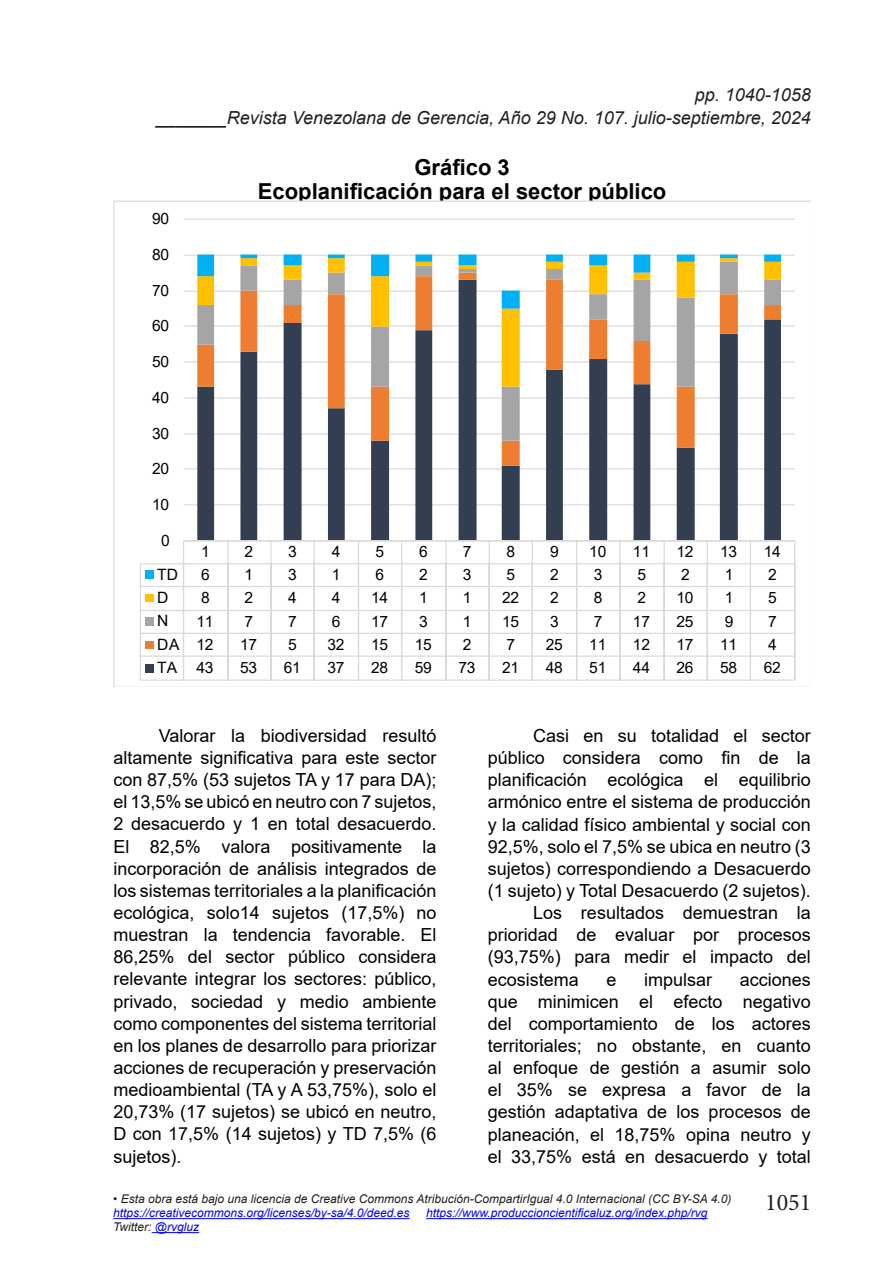
<style>
.page{position:relative;width:879px;height:1276px;background:#fff}
.page>*{position:absolute;margin:0;border:0;box-sizing:border-box;transform-origin:0 0}
.t1{font:24px "Minion Pro";color:#231f20}
.t2{font:700 22px/24px "Arial";color:#000;text-align:center}
.t3{font:18px/22.2px "Arial";color:#000;text-align:justify}
.t4{font:italic 18px "Arial";color:#231f20}
.t5{font:15.6px "Arial";letter-spacing:-.02em;color:#000}
.t6{font:italic 12px "Arial";color:#231f20}
.t7{font:italic 12px "Arial";color:#00f}
.s1{color:#00f}
</style>
<div class="page">
<hr style="left:113px;top:1218px;width:296px;height:1px;background:#00f">
<hr style="left:426px;top:1218px;width:281px;height:1px;background:#00f">
<hr style="left:152px;top:1232px;width:47px;height:1px;background:#00f">
<svg style="left:113px;top:200px;width:698px;height:487px"></svg>
<p class="t4" style="left:695px;top:83px;width:118px">pp. 1040-1058</p>
<p class="t4" style="left:157px;top:106px;width:656px">_______Revista Venezolana de Gerencia, Año 29 No. 107. julio-septiembre, 2024</p>
<p class="t2" style="left:258px;top:155px;width:410px">Gráfico 3<br>Ecoplanificación para el sector público</p>
<p class="t5" style="left:152px;top:208px;width:19px">90</p>
<p class="t5" style="left:152px;top:244px;width:19px">80</p>
<p class="t5" style="left:152px;top:279px;width:19px">70</p>
<p class="t5" style="left:152px;top:315px;width:19px">60</p>
<p class="t5" style="left:152px;top:351px;width:19px">50</p>
<p class="t5" style="left:152px;top:387px;width:19px">40</p>
<p class="t5" style="left:152px;top:422px;width:19px">30</p>
<p class="t5" style="left:152px;top:458px;width:19px">20</p>
<p class="t5" style="left:152px;top:494px;width:19px">10</p>
<p class="t5" style="left:161px;top:529px;width:10px">0</p>
<p class="t5" style="left:201px;top:541px;width:10px">1</p>
<p class="t5" style="left:245px;top:541px;width:10px">2</p>
<p class="t5" style="left:288px;top:541px;width:10px">3</p>
<p class="t5" style="left:332px;top:541px;width:10px">4</p>
<p class="t5" style="left:375px;top:541px;width:10px">5</p>
<p class="t5" style="left:419px;top:541px;width:10px">6</p>
<p class="t5" style="left:463px;top:541px;width:10px">7</p>
<p class="t5" style="left:506px;top:541px;width:10px">8</p>
<p class="t5" style="left:550px;top:541px;width:10px">9</p>
<p class="t5" style="left:589px;top:541px;width:19px">10</p>
<p class="t5" style="left:633px;top:541px;width:19px">11</p>
<p class="t5" style="left:676px;top:541px;width:19px">12</p>
<p class="t5" style="left:720px;top:541px;width:19px">13</p>
<p class="t5" style="left:764px;top:541px;width:19px">14</p>
<p class="t5" style="left:157px;top:563px;width:22px">TD</p>
<p class="t5" style="left:201px;top:564px;width:10px">6</p>
<p class="t5" style="left:245px;top:564px;width:10px">1</p>
<p class="t5" style="left:288px;top:564px;width:10px">3</p>
<p class="t5" style="left:332px;top:564px;width:10px">1</p>
<p class="t5" style="left:375px;top:564px;width:10px">6</p>
<p class="t5" style="left:419px;top:564px;width:10px">2</p>
<p class="t5" style="left:463px;top:564px;width:10px">3</p>
<p class="t5" style="left:506px;top:564px;width:10px">5</p>
<p class="t5" style="left:550px;top:564px;width:10px">2</p>
<p class="t5" style="left:594px;top:564px;width:10px">3</p>
<p class="t5" style="left:637px;top:564px;width:10px">5</p>
<p class="t5" style="left:681px;top:564px;width:10px">2</p>
<p class="t5" style="left:724px;top:564px;width:10px">1</p>
<p class="t5" style="left:768px;top:564px;width:10px">2</p>
<p class="t5" style="left:157px;top:587px;width:13px">D</p>
<p class="t5" style="left:201px;top:587px;width:10px">8</p>
<p class="t5" style="left:245px;top:587px;width:10px">2</p>
<p class="t5" style="left:288px;top:587px;width:10px">4</p>
<p class="t5" style="left:332px;top:587px;width:10px">4</p>
<p class="t5" style="left:371px;top:587px;width:19px">14</p>
<p class="t5" style="left:419px;top:587px;width:10px">1</p>
<p class="t5" style="left:463px;top:587px;width:10px">1</p>
<p class="t5" style="left:502px;top:587px;width:19px">22</p>
<p class="t5" style="left:550px;top:587px;width:10px">2</p>
<p class="t5" style="left:594px;top:587px;width:10px">8</p>
<p class="t5" style="left:637px;top:587px;width:10px">2</p>
<p class="t5" style="left:676px;top:587px;width:19px">10</p>
<p class="t5" style="left:724px;top:587px;width:10px">1</p>
<p class="t5" style="left:768px;top:587px;width:10px">5</p>
<p class="t5" style="left:157px;top:610px;width:13px">N</p>
<p class="t5" style="left:197px;top:610px;width:19px">11</p>
<p class="t5" style="left:245px;top:610px;width:10px">7</p>
<p class="t5" style="left:288px;top:610px;width:10px">7</p>
<p class="t5" style="left:332px;top:610px;width:10px">6</p>
<p class="t5" style="left:371px;top:610px;width:19px">17</p>
<p class="t5" style="left:419px;top:610px;width:10px">3</p>
<p class="t5" style="left:463px;top:610px;width:10px">1</p>
<p class="t5" style="left:502px;top:610px;width:19px">15</p>
<p class="t5" style="left:550px;top:610px;width:10px">3</p>
<p class="t5" style="left:594px;top:610px;width:10px">7</p>
<p class="t5" style="left:633px;top:610px;width:19px">17</p>
<p class="t5" style="left:676px;top:610px;width:19px">25</p>
<p class="t5" style="left:724px;top:610px;width:10px">9</p>
<p class="t5" style="left:768px;top:610px;width:10px">7</p>
<p class="t5" style="left:157px;top:633px;width:58px">DA 12</p>
<p class="t5" style="left:240px;top:634px;width:19px">17</p>
<p class="t5" style="left:288px;top:634px;width:10px">5</p>
<p class="t5" style="left:327px;top:634px;width:19px">32</p>
<p class="t5" style="left:371px;top:634px;width:19px">15</p>
<p class="t5" style="left:415px;top:634px;width:19px">15</p>
<p class="t5" style="left:463px;top:634px;width:10px">2</p>
<p class="t5" style="left:506px;top:634px;width:10px">7</p>
<p class="t5" style="left:546px;top:634px;width:19px">25</p>
<p class="t5" style="left:589px;top:634px;width:19px">11</p>
<p class="t5" style="left:633px;top:634px;width:19px">12</p>
<p class="t5" style="left:676px;top:634px;width:19px">17</p>
<p class="t5" style="left:720px;top:634px;width:19px">11</p>
<p class="t5" style="left:768px;top:634px;width:10px">4</p>
<p class="t5" style="left:157px;top:657px;width:58px">TA 43</p>
<p class="t5" style="left:240px;top:657px;width:19px">53</p>
<p class="t5" style="left:284px;top:657px;width:19px">61</p>
<p class="t5" style="left:327px;top:657px;width:19px">37</p>
<p class="t5" style="left:371px;top:657px;width:19px">28</p>
<p class="t5" style="left:415px;top:657px;width:19px">59</p>
<p class="t5" style="left:458px;top:657px;width:19px">73</p>
<p class="t5" style="left:502px;top:657px;width:19px">21</p>
<p class="t5" style="left:546px;top:657px;width:19px">48</p>
<p class="t5" style="left:589px;top:657px;width:19px">51</p>
<p class="t5" style="left:633px;top:657px;width:19px">44</p>
<p class="t5" style="left:676px;top:657px;width:19px">26</p>
<p class="t5" style="left:720px;top:657px;width:19px">58</p>
<p class="t5" style="left:764px;top:657px;width:19px">62</p>
<p class="t3" style="left:113px;top:724px;width:325px;text-indent:45px">Valorar la biodiversidad resultó altamente significativa para este sector con 87,5% (53 sujetos TA y 17 para DA); el 13,5% se ubicó en neutro con 7 sujetos, 2 desacuerdo y 1 en total desacuerdo.<br>El 82,5% valora positivamente la incorporación de análisis integrados de los sistemas territoriales a la planificación ecológica, solo14 sujetos (17,5%) no muestran la tendencia favorable. El 86,25% del sector público considera relevante integrar los sectores: público, privado, sociedad y medio ambiente como componentes del sistema territorial en los planes de desarrollo para priorizar acciones de recuperación y preservación medioambiental (TA y A 53,75%), solo el 20,73% (17 sujetos) se ubicó en neutro, D con 17,5% (14 sujetos) y TD 7,5% (6 sujetos).</p>
<p class="t3" style="left:533px;top:724px;width:279px">Casi en su totalidad el sector</p>
<p class="t3" style="left:488px;top:746px;width:325px">público considera como fin de la</p>
<p class="t3" style="left:488px;top:768px;width:325px">planificación ecológica el equilibrio</p>
<p class="t3" style="left:488px;top:791px;width:325px">armónico entre el sistema de producción</p>
<p class="t3" style="left:488px;top:813px;width:325px">y la calidad físico ambiental y social con</p>
<p class="t3" style="left:488px;top:835px;width:325px">92,5%, solo el 7,5% se ubica en neutro (3</p>
<p class="t3" style="left:488px;top:857px;width:325px">sujetos) correspondiendo a Desacuerdo</p>
<p class="t3" style="left:488px;top:879px;width:325px">(1 sujeto) y Total Desacuerdo (2 sujetos).</p>
<p class="t3" style="left:533px;top:901px;width:279px">Los resultados demuestran la</p>
<p class="t3" style="left:488px;top:923px;width:325px">prioridad de evaluar por procesos</p>
<p class="t3" style="left:488px;top:946px;width:325px">(93,75%) para medir el impacto del</p>
<p class="t3" style="left:488px;top:968px;width:93px">ecosistema</p>
<p class="t3" style="left:606px;top:968px;width:12px">e</p>
<p class="t3" style="left:644px;top:968px;width:70px">impulsar</p>
<p class="t3" style="left:488px;top:968px;width:325px;text-indent:252px">acciones que minimicen el efecto negativo del comportamiento de los actores territoriales; no obstante, en cuanto al enfoque de gestión a asumir solo el 35% se expresa a favor de la gestión adaptativa de los procesos de planeación, el 18,75% opina neutro y el 33,75% está en desacuerdo y total</p>
<p class="t6" style="left:113px;top:1191px;width:620px">• Esta obra está bajo una licencia de Creative Commons Atribución-CompartirIgual 4.0 Internacional (CC BY-SA 4.0)</p>
<p class="t7" style="left:113px;top:1205px;width:298px">https://creativecommons.org/licenses/by-sa/4.0/deed.es</p>
<p class="t7" style="left:426px;top:1205px;width:283px">https://www.produccioncientificaluz.org/index.php/rvg</p>
<p class="t6" style="left:113px;top:1219px;width:87px">Twitter: <span class="s1">@rvgluz</span></p>
<h1 class="t1" style="left:765px;top:1186px;width:48px">1051</h1>
</div>
